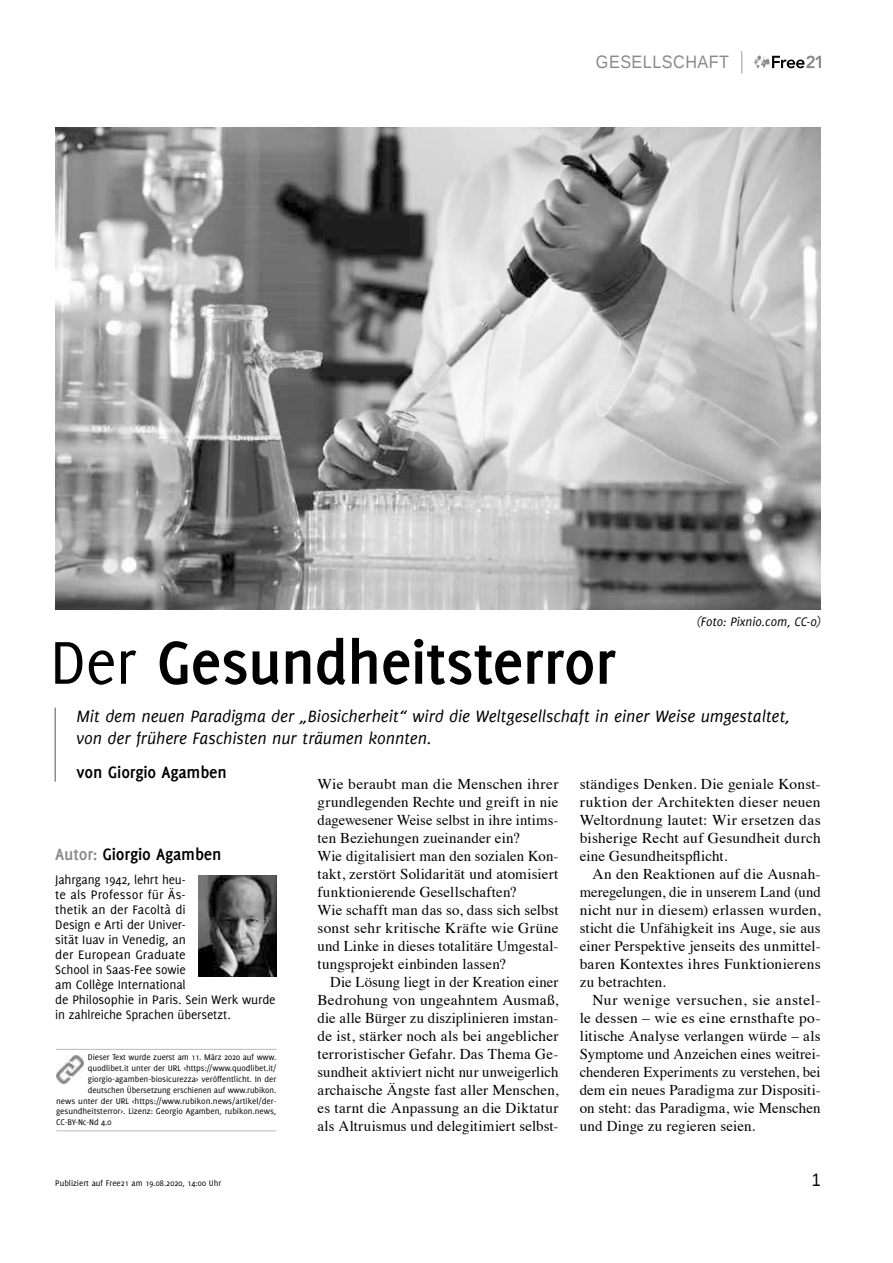
<style>
.page{position:relative;width:893px;height:1263px;background:#fff}
.page>*{position:absolute;margin:0;border:0;box-sizing:border-box;transform-origin:0 0}
.t1{font:700 66px "Delicious";letter-spacing:-.01em;color:#000}
.t2{font:italic 18px/21.6px "Delicious";letter-spacing:-.005em;color:#000}
.t3{font:700 18px "Delicious";letter-spacing:-.01em;color:#000}
.t4{font:18px "Liberation Sans";letter-spacing:.03em;color:#8a8a8a;scale:.9 1}
.t5{font:18px "Liberation Sans";color:#000;scale:.9 1}
.t6{font:15px/18px "Times";letter-spacing:.01em;color:#000;text-align:justify}
.t7{font:13.5px/15px "Delicious";letter-spacing:-.01em;color:#000}
.t8{font:italic 13.5px "Delicious";color:#000}
.t9{font:9px "Delicious";letter-spacing:-.005em;color:#000}
.s1{font-weight:400}
.s2{color:#8a8a8a}
</style>
<div class="page">
<svg style="left:755px;top:55px;width:66px;height:13px"></svg>
<svg style="left:741px;top:51px;width:1px;height:23px"></svg>
<hr style="left:55px;top:708px;width:1px;height:74px;background:#8a8a8a">
<img style="left:55px;top:128px;width:766px;height:481px">
<img style="left:199px;top:875px;width:77px;height:101px">
<hr style="left:56px;top:1049px;width:220px;height:1px;background:#bababa">
<hr style="left:56px;top:1130px;width:220px;height:1px;background:#bababa">
<img style="left:56px;top:1056px;width:28px;height:27px">
<p class="t4" style="left:596px;top:52px;width:149px">GESELLSCHAFT</p>
<h1 class="t1" style="left:50px;top:624px;width:567px"><span class="s1">Der</span> Gesundheitsterror</h1>
<p class="t8" style="left:697px;top:614px;width:125px">(Foto: Pixnio.com, CC-0)</p>
<p class="t2" style="left:77px;top:706px;width:715px">Mit dem neuen Paradigma der „Biosicherheit“ wird die Weltgesellschaft in einer Weise umgestaltet, von der frühere Faschisten nur träumen konnten.</p>
<p class="t3" style="left:77px;top:762px;width:152px">von Giorgio Agamben</p>
<p class="t6" style="left:580px;top:774px;width:242px">ständiges Denken. Die geniale Konst&shy;ruktion der Architekten dieser neuen Weltordnung lautet: Wir ersetzen das bisherige Recht auf Gesundheit durch eine Gesundheitspflicht.</p>
<p class="t6" style="left:580px;top:864px;width:242px;text-indent:13px">An den Reaktionen auf die Ausnah&shy;meregelungen, die in unserem Land (und nicht nur in diesem) erlassen wurden, sticht die Unfähigkeit ins Auge, sie aus einer Perspektive jenseits des unmittel&shy;baren Kontextes ihres Funktionierens zu betrachten.</p>
<p class="t6" style="left:580px;top:990px;width:242px;text-indent:13px">Nur wenige versuchen, sie anstel&shy;le dessen – wie es eine ernsthafte po&shy;litische Analyse verlangen würde – als Symptome und Anzeichen eines weitrei&shy;chenderen Experiments zu verstehen, bei dem ein neues Paradigma zur Dispositi&shy;on steht: das Paradigma, wie Menschen und Dinge zu regieren seien.</p>
<p class="t6" style="left:317px;top:774px;width:242px;text-align:left">Wie beraubt man die Menschen ihrer grundlegenden Rechte und greift in nie dagewesener Weise selbst in ihre intims&shy;ten Beziehungen zueinander ein?<br>Wie digitalisiert man den sozialen Kon&shy;takt, zerstört Solidarität und atomisiert funktionierende Gesellschaften?<br>Wie schafft man das so, dass sich selbst sonst sehr kritische Kräfte wie Grüne und Linke in dieses totalitäre Umgestal&shy;tungsprojekt einbinden lassen?</p>
<p class="t6" style="left:317px;top:972px;width:242px;text-indent:13px">Die Lösung liegt in der Kreation einer Bedrohung von ungeahntem Ausmaß, die alle Bürger zu disziplinieren imstan&shy;de ist, stärker noch als bei angeblicher terroristischer Gefahr. Das Thema Ge&shy;sundheit aktiviert nicht nur unweigerlich archaische Ängste fast aller Menschen, es tarnt die Anpassung an die Diktatur als Altruismus und delegitimiert selbst-</p>
<p class="t3" style="left:55px;top:844px;width:168px"><span class="s2">Autor:</span> Giorgio Agamben</p>
<p class="t7" style="left:55px;top:872px;width:222px">Jahrgang 1942, lehrt heu-<br>te als Professor für Äs-<br>thetik an der Facoltà di<br>Design e Arti der Univer-<br>sität Iuav in Venedig, an<br>der European Graduate<br>School in Saas-Fee sowie<br>am Collège International<br>de Philosophie in Paris. Sein Werk wurde in zahlreiche Sprachen übersetzt.</p>
<p class="t9" style="left:88px;top:1052px;width:190px">Dieser Text wurde zuerst am 11. März 2020 auf www.</p>
<p class="t9" style="left:88px;top:1063px;width:190px">quodlibet.it unter der URL &lt;https://www.quodlibet.it/</p>
<p class="t9" style="left:88px;top:1074px;width:190px">giorgio-agamben-biosicurezza&gt; veröffentlicht. In der</p>
<p class="t9" style="left:88px;top:1085px;width:190px">deutschen Übersetzung erschienen auf www.rubikon.</p>
<p class="t9" style="left:56px;top:1095px;width:222px">news unter der URL &lt;https://www.rubikon.news/artikel/der-</p>
<p class="t9" style="left:56px;top:1106px;width:222px">gesundheitsterror&gt;. Lizenz: Georgio Agamben, rubikon.news,</p>
<p class="t9" style="left:56px;top:1117px;width:57px">CC-BY-Nc-Nd 4.0</p>
<p class="t9" style="left:55px;top:1177px;width:168px">Publiziert auf Free21 am 19.08.2020, 14:00 Uhr</p>
<p class="t5" style="left:812px;top:1169px;width:12px">1</p>
</div>
